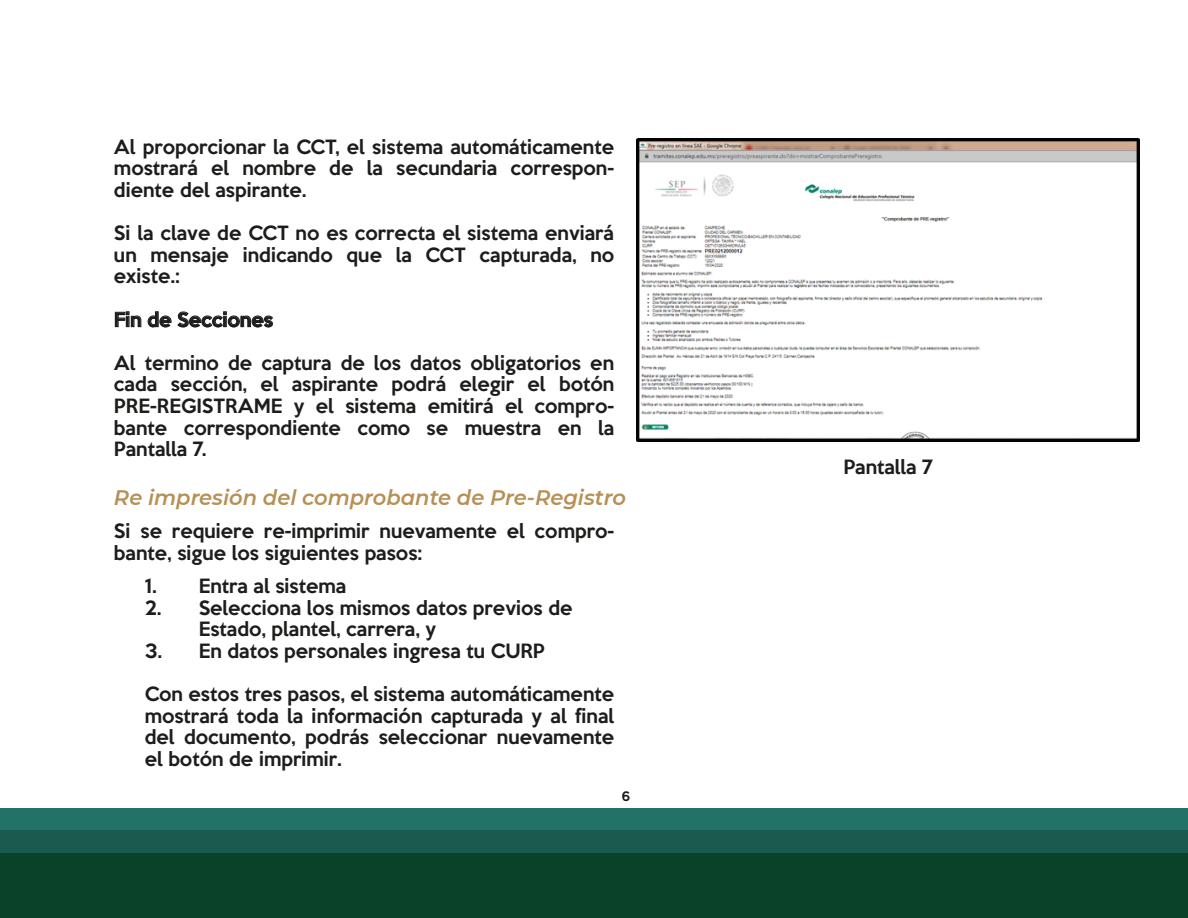
<style>
.page{position:relative;width:1188px;height:918px;background:#fff}
.page>*{position:absolute;margin:0;border:0;box-sizing:border-box;transform-origin:0 0}
.t1{font:italic 600 21px "Montserrat";color:#b79055}
.t2{font:500 18px/21.6px "Keep Calm";color:#1d1d1b;text-align:justify}
.t3{font:500 12px "Keep Calm";color:#1d1d1b}
</style>
<div class="page">
<div style="left:0;top:809px;width:1188px;height:64px;background:#227267"></div>
<div style="left:0;top:831px;width:1188px;height:64px;background:#195c4f"></div>
<div style="left:0;top:854px;width:1188px;height:64px;background:#094129"></div>
<svg style="left:115px;top:311px;width:158px;height:17px"></svg>
<img style="left:637px;top:139px;width:502px;height:302px">
<p class="t2" style="left:114px;top:134px;width:502px">Al proporcionar la CCT, el sistema automáticamente mostrará el nombre de la secundaria correspon&shy;diente del aspirante.</p>
<p class="t2" style="left:114px;top:221px;width:502px">Si la clave de CCT no es correcta el sistema enviará un mensaje indicando que la CCT capturada, no existe.:</p>
<p class="t2" style="left:114px;top:307px;width:161px">Fin de Secciones</p>
<p class="t2" style="left:114px;top:350px;width:502px">Al termino de captura de los datos obligatorios en cada sección, el aspirante podrá elegir el botón PRE-REGISTRAME y el sistema emitirá el compro&shy;bante correspondiente como se muestra en la Pantalla 7.</p>
<p class="t1" style="left:114px;top:482px;width:513px">Re impresión del comprobante de Pre-Registro</p>
<p class="t2" style="left:114px;top:519px;width:502px">Si se requiere re-imprimir nuevamente el compro&shy;bante, sigue los siguientes pasos:</p>
<p class="t2" style="left:145px;top:574px;width:203px">1. Entra al sistema</p>
<p class="t2" style="left:199px;top:595px;width:375px;text-indent:-54px">2. Selecciona los mismos datos previos de<br>Estado, plantel, carrera, y</p>
<p class="t2" style="left:145px;top:639px;width:402px">3. En datos personales ingresa tu CURP</p>
<p class="t2" style="left:145px;top:682px;width:471px">Con estos tres pasos, el sistema automáticamente mostrará toda la información capturada y al final del documento, podrás seleccionar nuevamente el botón de imprimir.</p>
<p class="t3" style="left:622px;top:786px;width:10px">6</p>
<p class="t2" style="left:843px;top:455px;width:91px">Pantalla 7</p>
</div>
